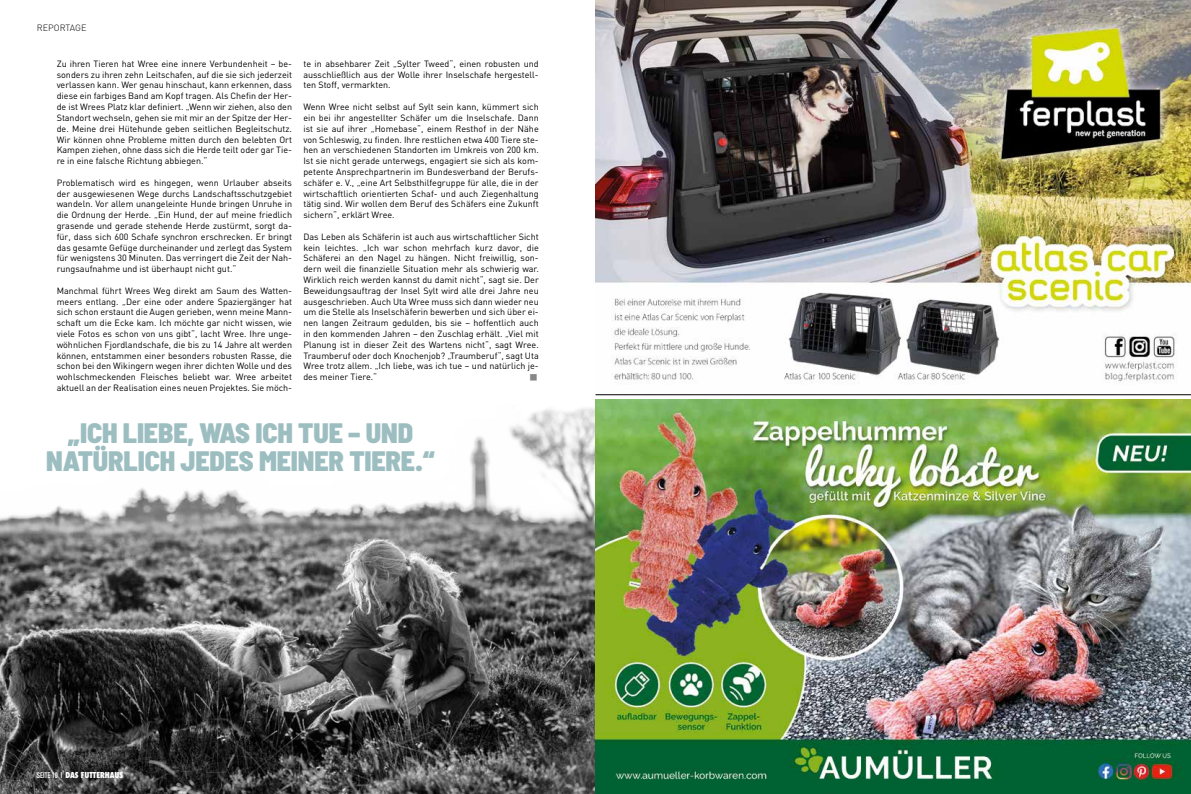
<style>
.page{position:relative;width:1191px;height:794px;background:#fff}
.page>*{position:absolute;margin:0;border:0;box-sizing:border-box;transform-origin:0 0}
.t1{font:900 semi-condensed 28px/27.3px "Barlow";letter-spacing:-.005em;color:#9dbec0;text-align:center}
.t2{font:10px "Apple Myungjo";color:#878787}
.t3{font:9px/10.8px "DIN";color:#000;text-align:justify}
.t4{font:300 9px "DIN";color:#000}
.t5{font:800 condensed 8px "Futura";color:#fff}
.s1{font-family:"DIN Engschrift Std";font-weight:400;font-stretch:normal}
</style>
<div class="page">
<img style="left:0;top:408px;width:595px;height:386px">
<img style="left:595px;top:0;width:596px;height:383px">
<hr style="left:595px;top:394px;width:596px;height:1px;background:#000">
<img style="left:595px;top:400px;width:596px;height:394px">
<p class="t4" style="left:37px;top:23px;width:51px">REPORTAGE</p>
<p class="t3" style="left:57px;top:58px;width:237px">Zu ihren Tieren hat Wree eine innere Verbundenheit – be&shy;sonders zu ihren zehn Leitschafen, auf die sie sich jederzeit verlassen kann. Wer genau hinschaut, kann erkennen, dass diese ein farbiges Band am Kopf tragen. Als Chefin der Her&shy;de ist Wrees Platz klar definiert. „Wenn wir ziehen, also den Standort wechseln, gehen sie mit mir an der Spitze der Her&shy;de. Meine drei Hütehunde geben seitlichen Begleitschutz.<br>Wir können ohne Probleme mitten durch den belebten Ort Kampen ziehen, ohne dass sich die Herde teilt oder gar Tie&shy;re in eine falsche Richtung abbiegen.“</p>
<p class="t3" style="left:57px;top:177px;width:237px">Problematisch wird es hingegen, wenn Urlauber abseits der ausgewiesenen Wege durchs Landschaftsschutzgebiet wandeln. Vor allem unangeleinte Hunde bringen Unruhe in die Ordnung der Herde. „Ein Hund, der auf meine friedlich grasende und gerade stehende Herde zustürmt, sorgt da&shy;für, dass sich 600 Schafe synchron erschrecken. Er bringt das gesamte Gefüge durcheinander und zerlegt das System für wenigstens 30 Minuten. Das verringert die Zeit der Nah&shy;rungsaufnahme und ist überhaupt nicht gut.“</p>
<p class="t3" style="left:57px;top:285px;width:237px">Manchmal führt Wrees Weg direkt am Saum des Watten&shy;meers entlang. „Der eine oder andere Spaziergänger hat sich schon erstaunt die Augen gerieben, wenn meine Mann&shy;schaft um die Ecke kam. Ich möchte gar nicht wissen, wie viele Fotos es schon von uns gibt“, lacht Wree. Ihre unge&shy;wöhnlichen Fjordlandschafe, die bis zu 14 Jahre alt werden können, entstammen einer besonders robusten Rasse, die schon bei den Wikingern wegen ihrer dichten Wolle und des wohlschmeckenden Fleisches beliebt war. Wree arbeitet aktuell an der Realisation eines neuen Projektes. Sie möch-</p>
<p class="t3" style="left:303px;top:58px;width:237px">te in absehbarer Zeit „Sylter Tweed“, einen robusten und ausschließlich aus der Wolle ihrer Inselschafe hergestell&shy;ten Stoff, vermarkten.</p>
<p class="t3" style="left:303px;top:101px;width:237px">Wenn Wree nicht selbst auf Sylt sein kann, kümmert sich ein bei ihr angestellter Schäfer um die Inselschafe. Dann ist sie auf ihrer „Homebase“, einem Resthof in der Nähe von Schleswig, zu finden. Ihre restlichen etwa 400 Tiere ste&shy;hen an verschiedenen Standorten im Umkreis von 200 km.<br>Ist sie nicht gerade unterwegs, engagiert sie sich als kom&shy;petente Ansprechpartnerin im Bundesverband der Berufs&shy;schäfer e. V., „eine Art Selbsthilfegruppe für alle, die in der wirtschaftlich orientierten Schaf- und auch Ziegenhaltung tätig sind. Wir wollen dem Beruf des Schäfers eine Zukunft sichern“, erklärt Wree.</p>
<p class="t3" style="left:303px;top:231px;width:237px">Das Leben als Schäferin ist auch aus wirtschaftlicher Sicht kein leichtes. „Ich war schon mehrfach kurz davor, die Schäferei an den Nagel zu hängen. Nicht freiwillig, son&shy;dern weil die finanzielle Situation mehr als schwierig war.<br>Wirklich reich werden kannst du damit nicht“, sagt sie. Der Beweidungsauftrag der Insel Sylt wird alle drei Jahre neu ausgeschrieben. Auch Uta Wree muss sich dann wieder neu um die Stelle als Inselschäferin bewerben und sich über ei&shy;nen langen Zeitraum gedulden, bis sie – hoffentlich auch in den kommenden Jahren – den Zuschlag erhält. „Viel mit Planung ist in dieser Zeit des Wartens nicht“, sagt Wree.<br>Traumberuf oder doch Knochenjob? „Traumberuf“, sagt Uta Wree trotz allem. „Ich liebe, was ich tue – und natürlich je&shy;des meiner Tiere.“</p>
<p class="t2" style="left:528px;top:371px;width:11px">◼</p>
<h1 class="t1" style="left:46px;top:419px;width:390px">„ICH LIEBE, WAS ICH TUE – UND<br>NATÜRLICH JEDES MEINER TIERE.“</h1>
<p class="t5" style="left:37px;top:769px;width:88px"><span class="s1">SEITE 10 I</span> DAS FUTTERHAUS</p>
</div>
